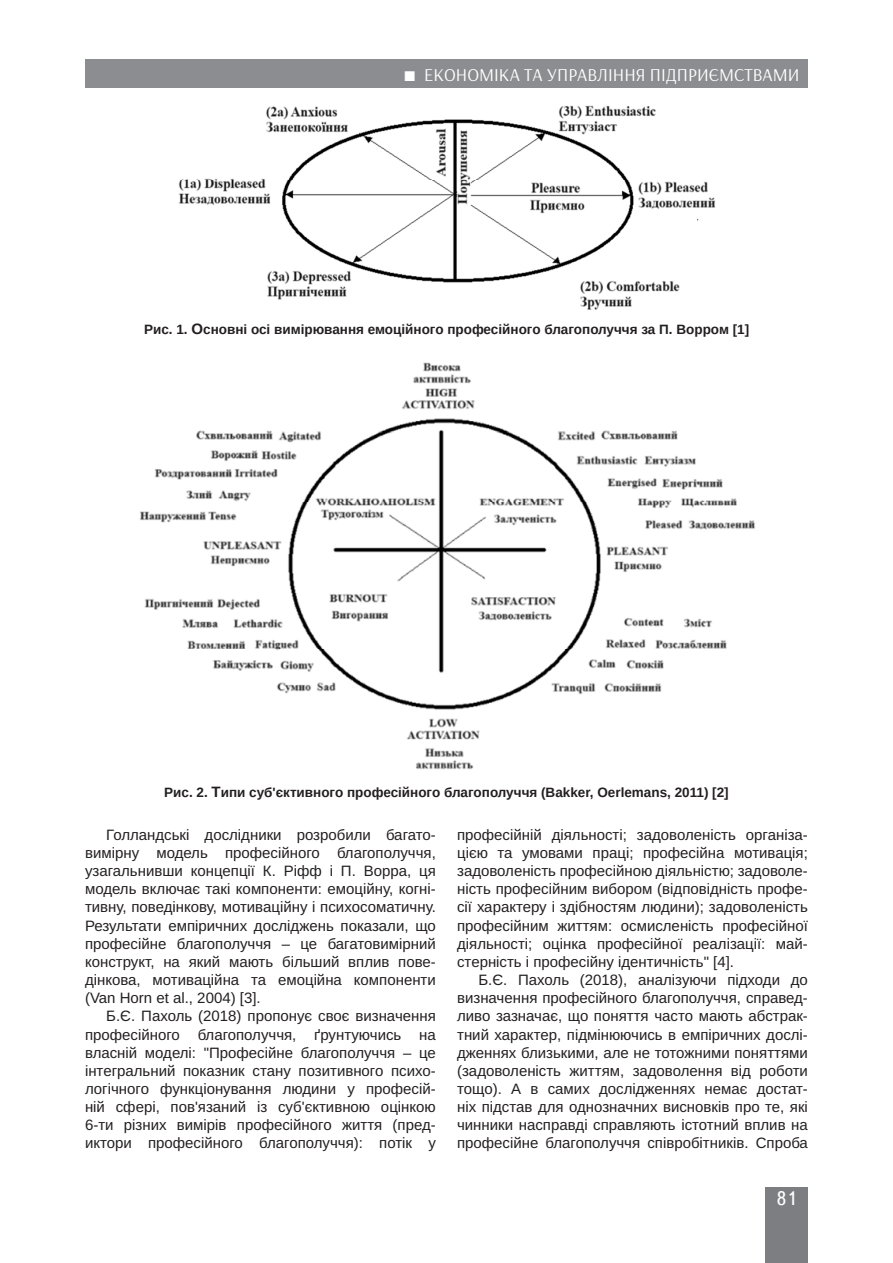
<style>
.page{position:relative;width:893px;height:1263px;background:#fff}
.page>*{position:absolute;margin:0;border:0;box-sizing:border-box;transform-origin:0 0}
.t1{font:19.5px "Ukrainian Text";color:#fff}
.t2{font:18px "Arsenal";color:#fff}
.Текст_основной_G{font:15px/18.1px "Arimo";color:#231f20;text-align:justify}
.Рисунок{font:700 13.5px "Arimo";color:#231f20}
.s1{font-size:15px}
</style>
<div class="page">
<div style="left:765px;top:1187px;width:43px;height:76px;background:#7c7e81"></div>
<div style="left:85px;top:60px;width:723px;height:28px;background:#8b8d90"></div>
<img style="left:178px;top:105px;width:538px;height:205px">
<img style="left:140px;top:362px;width:615px;height:408px">
<p class="t2" style="left:424px;top:62px;width:377px">ЕКОНОМІКА ТА УПРАВЛІННЯ ПІДПРИЄМСТВАМИ</p>
<p class="Рисунок" style="left:144px;top:320px;width:607px">Рис. 1. <span class="s1">О</span>сновні осі вимірювання емоційного професійного благополуччя за П. Ворром [1]</p>
<p class="Рисунок" style="left:164px;top:783px;width:566px">Рис. 2. <span class="s1">Т</span>ипи суб'єктивного професійного благополуччя (Bakker, Oerlemans, 2011) [2]</p>
<p class="Текст_основной_G" style="left:85px;top:826px;width:352px;text-indent:21px">Голландські дослідники розробили багато&shy;вимірну модель професійного благополуччя, узагальнивши концепції К. Ріфф і П. Ворра, ця модель включає такі компоненти: емоційну, когні&shy;тивну, поведінкову, мотиваційну і психосоматичну.<br>Результати емпіричних досліджень показали, що професійне благополуччя – це багатовимірний конструкт, на який мають більший вплив пове&shy;дінкова, мотиваційна та емоційна компоненти (Van Horn et al., 2004) [3].</p>
<p class="Текст_основной_G" style="left:85px;top:1007px;width:352px;text-indent:21px">Б.Є. Пахоль (2018) пропонує своє визначення професійного благополуччя, ґрунтуючись на власній моделі: "Професійне благополуччя – це інтегральний показник стану позитивного психо&shy;логічного функціонування людини у професій&shy;ній сфері, пов'язаний із суб'єктивною оцінкою 6-ти різних вимірів професійного життя (пред&shy;иктори професійного благополуччя): потік у</p>
<p class="Текст_основной_G" style="left:457px;top:826px;width:352px">професійній діяльності; задоволеність організа&shy;цією та умовами праці; професійна мотивація; задоволеність професійною діяльністю; задоволе&shy;ність професійним вибором (відповідність профе&shy;сії характеру і здібностям людини); задоволеність професійним життям: осмисленість професійної діяльності; оцінка професійної реалізації: май&shy;стерність і професійну ідентичність" [4].</p>
<p class="Текст_основной_G" style="left:457px;top:971px;width:352px;text-indent:21px">Б.Є. Пахоль (2018), аналізуючи підходи до визначення професійного благополуччя, справед&shy;ливо зазначає, що поняття часто мають абстрак&shy;тний характер, підмінюючись в емпіричних дослі&shy;дженнях близькими, але не тотожними поняттями (задоволеність життям, задоволення від роботи тощо). А в самих дослідженнях немає достат&shy;ніх підстав для однозначних висновків про те, які чинники насправді справляють істотний вплив на професійне благополуччя співробітників. Спроба</p>
<h1 class="t1" style="left:776px;top:1188px;width:22px">81</h1>
</div>
